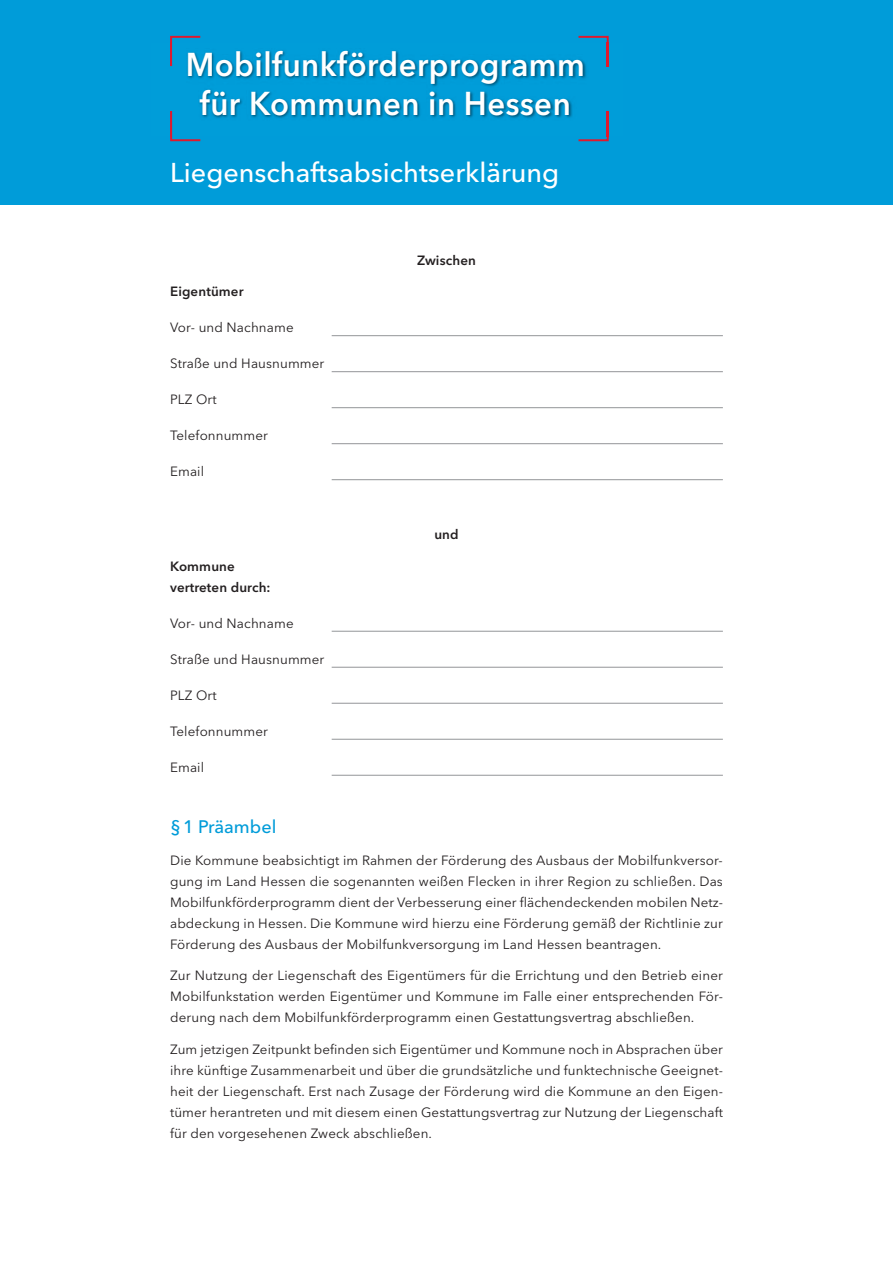
<style>
.page{position:relative;width:893px;height:1263px;background:#fff}
.page>*{position:absolute;margin:0;border:0;box-sizing:border-box;transform-origin:0 0}
.t1{font:600 32.85px/38.7px "Avenir Next LT Pro";letter-spacing:.015em;color:#fff;text-align:center;scale:.95 1}
.t2{font:500 27px "Avenir Next LT Pro";color:#fff}
.t3{font:500 18px "Avenir Next LT Pro";color:#009cd9}
.t4{font:13.35px/21px "Avenir Next LT Pro";letter-spacing:.01em;color:#231f20;text-align:justify}
.t5{font:600 13.35px/21px "Avenir Next LT Pro";letter-spacing:.01em;color:#231f20}
</style>
<div class="page">
<div style="left:0;top:0;width:893px;height:205px;background:#009cd9"></div>
<hr style="left:332px;top:335px;width:391px;height:1px;background:#939598">
<hr style="left:332px;top:371px;width:391px;height:1px;background:#939598">
<hr style="left:332px;top:407px;width:391px;height:1px;background:#939598">
<hr style="left:332px;top:443px;width:391px;height:1px;background:#939598">
<hr style="left:332px;top:479px;width:391px;height:1px;background:#939598">
<hr style="left:332px;top:631px;width:391px;height:1px;background:#939598">
<hr style="left:332px;top:667px;width:391px;height:1px;background:#939598">
<hr style="left:332px;top:703px;width:391px;height:1px;background:#939598">
<hr style="left:332px;top:739px;width:391px;height:1px;background:#939598">
<hr style="left:332px;top:775px;width:391px;height:1px;background:#939598">
<svg style="left:170px;top:35px;width:31px;height:7px"></svg>
<svg style="left:578px;top:35px;width:31px;height:7px"></svg>
<svg style="left:578px;top:137px;width:31px;height:5px"></svg>
<svg style="left:170px;top:137px;width:31px;height:5px"></svg>
<img style="left:170px;top:42px;width:439px;height:95px">
<img style="left:170px;top:42px;width:2px;height:24px">
<img style="left:607px;top:42px;width:2px;height:24px">
<img style="left:607px;top:111px;width:2px;height:26px">
<img style="left:170px;top:111px;width:2px;height:26px">
<p class="t1" style="left:186px;top:48px;width:422px">Mobilfunkförderprogramm für Kommunen in Hessen</p>
<p class="t2" style="left:170px;top:161px;width:391px">Liegenschaftsabsichtserklärung</p>
<p class="t5" style="left:170px;top:282px;width:75px">Eigentümer</p>
<p class="t4" style="left:170px;top:318px;width:125px">Vor- und Nachname</p>
<p class="t4" style="left:170px;top:354px;width:156px">Straße und Hausnummer</p>
<p class="t4" style="left:170px;top:390px;width:48px">PLZ Ort</p>
<p class="t4" style="left:170px;top:426px;width:99px">Telefonnummer</p>
<p class="t4" style="left:170px;top:462px;width:36px">Email</p>
<p class="t5" style="left:170px;top:557px;width:102px">Kommune vertreten durch:</p>
<p class="t4" style="left:170px;top:614px;width:125px">Vor- und Nachname</p>
<p class="t4" style="left:170px;top:650px;width:156px">Straße und Hausnummer</p>
<p class="t4" style="left:170px;top:686px;width:48px">PLZ Ort</p>
<p class="t4" style="left:170px;top:722px;width:99px">Telefonnummer</p>
<p class="t4" style="left:170px;top:758px;width:36px">Email</p>
<p class="t5" style="left:417px;top:251px;width:60px">Zwischen</p>
<p class="t5" style="left:434px;top:525px;width:26px">und</p>
<p class="t3" style="left:170px;top:820px;width:108px">§1 Präambel</p>
<p class="t4" style="left:170px;top:851px;width:554px">Die Kommune beabsichtigt im Rahmen der Förderung des Ausbaus der Mobilfunkversor&shy;gung im Land Hessen die sogenannten weißen Flecken in ihrer Region zu schließen. Das Mobilfunkförderprogramm dient der Verbesserung einer flächendeckenden mobilen Netz&shy;abdeckung in Hessen. Die Kommune wird hierzu eine Förderung gemäß der Richtlinie zur Förderung des Ausbaus der Mobilfunkversorgung im Land Hessen beantragen.</p>
<p class="t4" style="left:170px;top:966px;width:554px">Zur Nutzung der Liegenschaft des Eigentümers für die Errichtung und den Betrieb einer Mobilfunkstation werden Eigentümer und Kommune im Falle einer entsprechenden För&shy;derung nach dem Mobilfunkförderprogramm einen Gestattungsvertrag abschließen.</p>
<p class="t4" style="left:170px;top:1040px;width:554px">Zum jetzigen Zeitpunkt befinden sich Eigentümer und Kommune noch in Absprachen über ihre künftige Zusammenarbeit und über die grundsätzliche und funktechnische Geeignet&shy;heit der Liegenschaft. Erst nach Zusage der Förderung wird die Kommune an den Eigen&shy;tümer herantreten und mit diesem einen Gestattungsvertrag zur Nutzung der Liegenschaft für den vorgesehenen Zweck abschließen.</p>
</div>
